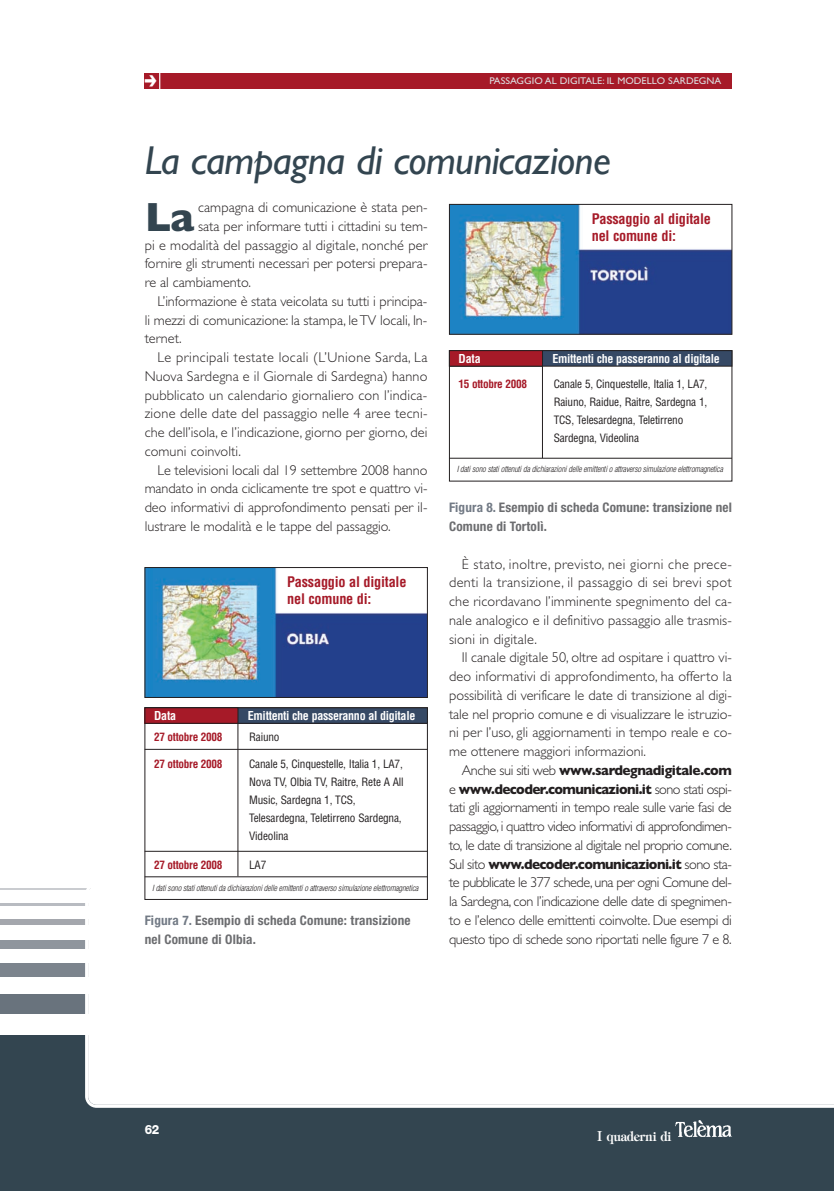
<style>
.page{position:relative;width:834px;height:1191px;background:#fff}
.page>*{position:absolute;margin:0;border:0;box-sizing:border-box;transform-origin:0 0}
.t1{font:700 41.25px "Gill Sans";color:#334550}
.t2{font:italic 40.5px "Gill Sans";letter-spacing:-.015em;color:#334550}
.t3{font:300 14.25px/18.8px "Gill Sans";color:#231f20;text-align:justify}
.t4{font:700 condensed 14.25px/16.5px "Helvetica";letter-spacing:-.015em;color:#a61a28}
.t5{font:300 14.25px "Gill Sans";letter-spacing:.03em;color:#231f20}
.t6{font:600 13.8px "Tiffany";letter-spacing:-.01em;color:#fff;scale:.85 1}
.t7{font:700 condensed 13.2px/18.8px "Helvetica Neue";letter-spacing:.015em;color:#6c6d70}
.t8{font:800 12.75px "Helvetica Neue";color:#fff;scale:.93 1}
.t9{font:700 condensed 12px "Helvetica";letter-spacing:-.025em;color:#fff}
.t10{font:condensed 11.25px/18px "Helvetica";letter-spacing:-.015em;color:#231f20}
.t11{font:700 condensed 11.25px "Helvetica";letter-spacing:-.025em;color:#a61a28}
.t12{font:9.75px "Gill Sans";color:#dcdddf;scale:1.05 1}
.t13{font:italic 300 condensed 8.25px "Helvetica";letter-spacing:-.02em;color:#231f20}
.s1{color:#727a85}
.s2{font-weight:700}
</style>
<div class="page">
<div style="left:0;top:1034px;width:833px;height:157px;background:#334550"></div>
<div style="left:0;top:963px;width:833px;height:14px;background:#7c848d"></div>
<div style="left:0;top:994px;width:833px;height:20px;background:#69737d"></div>
<div style="left:0;top:939px;width:833px;height:9px;background:#8f959d"></div>
<div style="left:0;top:919px;width:833px;height:5px;background:#a4a7ad"></div>
<hr style="left:0;top:903px;width:833px;height:3px;background:#b8bbc1">
<hr style="left:0;top:888px;width:833px;height:2px;background:#caccd0">
<div style="left:85px;top:883px;width:748px;height:224px;background:#fff"></div>
<img style="left:675px;top:1120px;width:57px;height:17px">
<div style="left:145px;top:73px;width:586px;height:16px;background:#a61a28"></div>
<img style="left:451px;top:206px;width:279px;height:126px">
<div style="left:449px;top:204px;width:283px;height:130px;border:1px solid #231f20"></div>
<div style="left:449px;top:350px;width:282px;height:16px;background:#364965"></div>
<div style="left:449px;top:350px;width:283px;height:16px;border:1px solid #231f20"></div>
<div style="left:449px;top:350px;width:93px;height:16px;background:#a61a28"></div>
<div style="left:449px;top:350px;width:93px;height:16px;border:1px solid #231f20"></div>
<hr style="left:449px;top:458px;width:282px;height:1px;background:#231f20">
<hr style="left:542px;top:366px;width:1px;height:92px;background:#231f20">
<img style="left:147px;top:569px;width:278px;height:126px">
<div style="left:145px;top:567px;width:282px;height:130px;border:1px solid #231f20"></div>
<div style="left:145px;top:708px;width:282px;height:15px;background:#364965"></div>
<div style="left:145px;top:707px;width:282px;height:16px;border:1px solid #231f20"></div>
<div style="left:145px;top:708px;width:93px;height:15px;background:#a61a28"></div>
<div style="left:145px;top:707px;width:93px;height:16px;border:1px solid #231f20"></div>
<hr style="left:145px;top:749px;width:282px;height:1px;background:#231f20">
<hr style="left:145px;top:851px;width:282px;height:1px;background:#231f20">
<hr style="left:145px;top:876px;width:282px;height:1px;background:#231f20">
<hr style="left:238px;top:723px;width:1px;height:153px;background:#231f20">
<svg style="left:159px;top:73px;width:1px;height:16px"></svg>
<p class="t12" style="left:489px;top:75px;width:222px">PASSAGGIO AL DIGITALE: IL MODELLO SARDEGNA</p>
<h2 class="t2" style="left:145px;top:136px;width:467px">La campagna di comunicazione</h2>
<h1 class="t1" style="left:145px;top:192px;width:51px">La</h1>
<p class="t3" style="left:198px;top:198px;width:231px">campagna di comunicazione è stata pen-</p>
<p class="t3" style="left:198px;top:216px;width:231px">sata per informare tutti i cittadini su tem-</p>
<p class="t3" style="left:145px;top:235px;width:284px">pi e modalità del passaggio al digitale, nonché per</p>
<p class="t3" style="left:145px;top:254px;width:284px">fornire gli strumenti necessari per potersi prepara-</p>
<p class="t3" style="left:145px;top:273px;width:108px">re al cambiamento.</p>
<p class="t3" style="left:157px;top:291px;width:271px">L’informazione è stata veicolata su tutti i principa-</p>
<p class="t3" style="left:145px;top:310px;width:284px">li mezzi di comunicazione: la stampa, leTV locali, In-</p>
<p class="t3" style="left:145px;top:329px;width:38px">ternet.</p>
<p class="t5" style="left:157px;top:349px;width:271px">Le principali testate locali (L’Unione Sarda, La</p>
<p class="t3" style="left:145px;top:366px;width:284px">Nuova Sardegna e il Giornale di Sardegna) hanno</p>
<p class="t3" style="left:145px;top:385px;width:284px">pubblicato un calendario giornaliero con l’indica-</p>
<p class="t3" style="left:145px;top:404px;width:284px">zione delle date del passaggio nelle 4 aree tecni-</p>
<p class="t3" style="left:145px;top:423px;width:284px">che dell’isola, e l’indicazione, giorno per giorno, dei</p>
<p class="t3" style="left:145px;top:441px;width:98px">comuni coinvolti.</p>
<p class="t3" style="left:157px;top:460px;width:271px">Le televisioni locali dal 19 settembre 2008 hanno</p>
<p class="t3" style="left:145px;top:479px;width:284px">mandato in onda ciclicamente tre spot e quattro vi-</p>
<p class="t3" style="left:145px;top:498px;width:284px">deo informativi di approfondimento pensati per il-</p>
<p class="t3" style="left:145px;top:517px;width:247px">lustrare le modalità e le tappe del passaggio.</p>
<p class="t4" style="left:287px;top:574px;width:121px">Passaggio al digitale nel comune di:</p>
<p class="t9" style="left:154px;top:708px;width:24px">Data</p>
<p class="t9" style="left:248px;top:708px;width:169px">Emittenti che passeranno al digitale</p>
<p class="t11" style="left:154px;top:731px;width:70px">27 ottobre 2008</p>
<p class="t10" style="left:249px;top:728px;width:32px">Raiuno</p>
<p class="t11" style="left:154px;top:757px;width:70px">27 ottobre 2008</p>
<p class="t10" style="left:249px;top:755px;width:156px">Canale 5, Cinquestelle, Italia 1, LA7,<br>Nova TV, Olbia TV, Raitre, Rete A All<br>Music, Sardegna 1, TCS,<br>Telesardegna, Teletirreno Sardegna,<br>Videolina</p>
<p class="t11" style="left:154px;top:858px;width:70px">27 ottobre 2008</p>
<p class="t10" style="left:249px;top:856px;width:19px">LA7</p>
<p class="t13" style="left:152px;top:883px;width:268px">I dati sono stati ottenuti da dichiarazioni delle emittenti o attraverso simulazione elettromagnetica</p>
<p class="t7" style="left:145px;top:912px;width:267px"><span class="s1">Figura 7.</span> Esempio di scheda Comune: transizione nel Comune di Olbia.</p>
<p class="t4" style="left:591px;top:211px;width:121px">Passaggio al digitale nel comune di:</p>
<p class="t9" style="left:458px;top:351px;width:24px">Data</p>
<p class="t9" style="left:552px;top:351px;width:169px">Emittenti che passeranno al digitale</p>
<p class="t11" style="left:458px;top:378px;width:70px">15 ottobre 2008</p>
<p class="t10" style="left:553px;top:375px;width:155px">Canale 5, Cinquestelle, Italia 1, LA7,<br>Raiuno, Raidue, Raitre, Sardegna 1,<br>TCS, Telesardegna, Teletirreno<br>Sardegna, Videolina</p>
<p class="t13" style="left:456px;top:464px;width:268px">I dati sono stati ottenuti da dichiarazioni delle emittenti o attraverso simulazione elettromagnetica</p>
<p class="t7" style="left:449px;top:499px;width:284px"><span class="s1">Figura 8.</span> Esempio di scheda Comune: transizione nel<br>Comune di Tortolì.</p>
<p class="t3" style="left:449px;top:554px;width:284px;text-indent:13px">È stato, inoltre, previsto, nei giorni che prece&shy;denti la transizione, il passaggio di sei brevi spot che ricordavano l’imminente spegnimento del ca&shy;nale analogico e il definitivo passaggio alle trasmis&shy;sioni in digitale.</p>
<p class="t3" style="left:449px;top:648px;width:284px;text-indent:13px">Il canale digitale 50, oltre ad ospitare i quattro vi&shy;deo informativi di approfondimento, ha offerto la possibilità di verificare le date di transizione al digi&shy;tale nel proprio comune e di visualizzare le istruzio&shy;ni per l’uso, gli aggiornamenti in tempo reale e co&shy;me ottenere maggiori informazioni.</p>
<p class="t3" style="left:449px;top:760px;width:284px;text-indent:13px">Anche sui siti web <span class="s2">www.sardegnadigitale.com </span>e <span class="s2">www.decoder.comunicazioni.it</span> sono stati ospi&shy;tati gli aggiornamenti in tempo reale sulle varie fasi de passaggio, i quattro video informativi di approfondimen&shy;to, le date di transizione al digitale nel proprio comune.<br>Sul sito <span class="s2">www.decoder.comunicazioni.it</span> sono sta&shy;te pubblicate le 377 schede, una per ogni Comune del&shy;la Sardegna, con l’indicazione delle date di spegnimen&shy;to e l’elenco delle emittenti coinvolte. Due esempi di questo tipo di schede sono riportati nelle figure 7 e 8.</p>
<p class="t8" style="left:145px;top:1124px;width:17px">62</p>
<p class="t6" style="left:597px;top:1127px;width:89px">I quaderni di</p>
</div>
